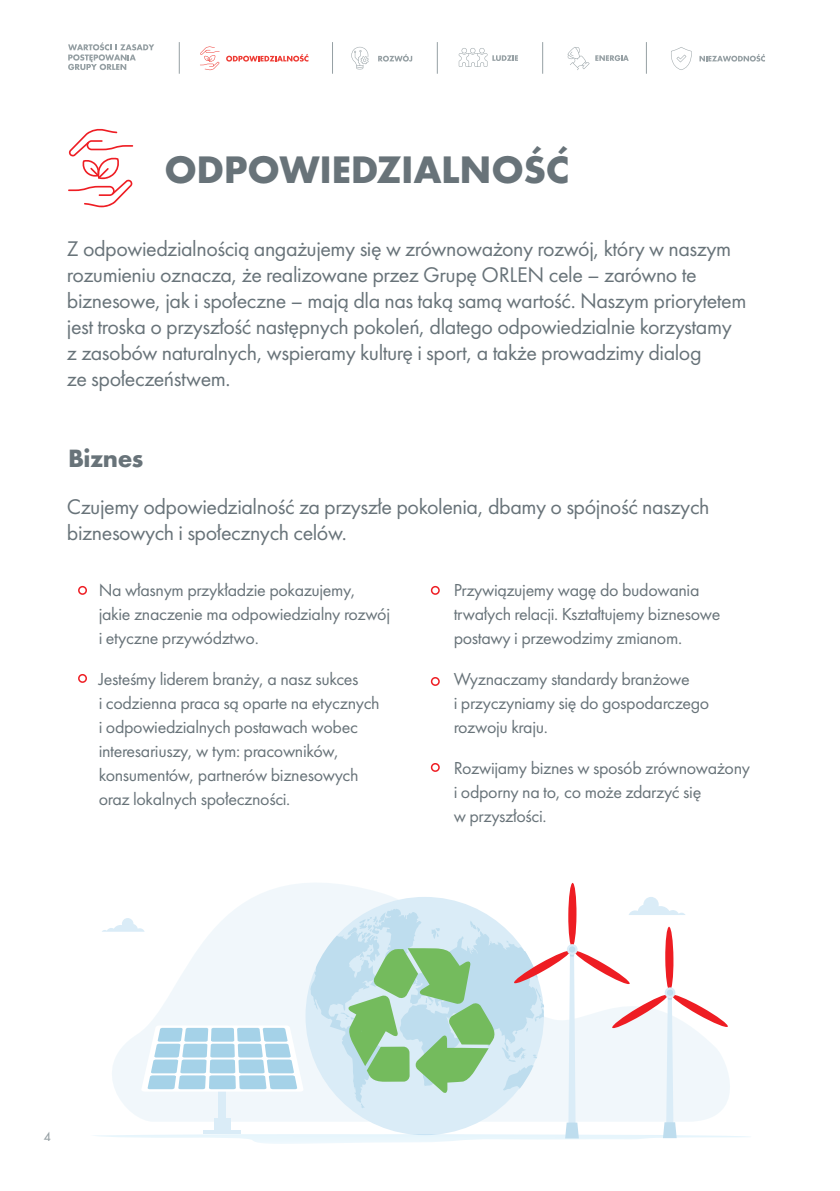
<style>
.page{position:relative;width:840px;height:1191px;background:#fff}
.page>*{position:absolute;margin:0;border:0;box-sizing:border-box;transform-origin:0 0}
.t1{font:700 39.8px "Futura PT";letter-spacing:-.01em;color:#687379}
.t2{font:700 26px "Futura PT";letter-spacing:-.02em;color:#687379}
.t3{font:22px/26px "Futura PT";letter-spacing:-.02em;color:#687379}
.t4{font:18px/24px "Futura PT";letter-spacing:-.02em;color:#687379}
.t5{font:12px "Futura Pl";color:#96a0a4}
</style>
<div class="page">
<hr style="left:645px;top:42px;width:1px;height:32px;background:#96a0a4">
<hr style="left:179px;top:42px;width:1px;height:32px;background:#96a0a4">
<hr style="left:542px;top:42px;width:1px;height:32px;background:#96a0a4">
<hr style="left:437px;top:42px;width:1px;height:32px;background:#96a0a4">
<hr style="left:332px;top:42px;width:1px;height:32px;background:#96a0a4">
<svg style="left:378px;top:54px;width:34px;height:8px"></svg>
<svg style="left:226px;top:54px;width:82px;height:8px"></svg>
<svg style="left:595px;top:55px;width:33px;height:6px"></svg>
<svg style="left:699px;top:54px;width:65px;height:8px"></svg>
<svg style="left:200px;top:46px;width:19px;height:24px"></svg>
<svg style="left:351px;top:47px;width:17px;height:22px"></svg>
<svg style="left:458px;top:48px;width:59px;height:19px"></svg>
<svg style="left:567px;top:47px;width:22px;height:23px"></svg>
<svg style="left:671px;top:47px;width:20px;height:23px"></svg>
<svg style="left:68px;top:42px;width:86px;height:28px"></svg>
<svg style="left:68px;top:128px;width:65px;height:79px"></svg>
<div style="left:78px;top:586px;width:9px;height:9px;border:2px solid #ee1d23;border-radius:50%"></div>
<div style="left:430px;top:586px;width:9px;height:9px;border:2px solid #ee1d23;border-radius:50%"></div>
<div style="left:430px;top:677px;width:9px;height:9px;border:2px solid #ee1d23;border-radius:50%"></div>
<div style="left:430px;top:763px;width:9px;height:9px;border:2px solid #ee1d23;border-radius:50%"></div>
<div style="left:78px;top:674px;width:9px;height:9px;border:2px solid #ee1d23;border-radius:50%"></div>
<svg style="left:94px;top:883px;width:655px;height:260px"></svg>
<p class="t1" style="left:164px;top:144px;width:406px">ODPOWIEDZIALNOŚĆ</p>
<p class="t3" style="left:67px;top:236px;width:680px">Z odpowiedzialnością angażujemy się w zrównoważony rozwój, który w naszym rozumieniu oznacza, że realizowane przez Grupę ORLEN cele – zarówno te biznesowe, jak i społeczne – mają dla nas taką samą wartość. Naszym priorytetem jest troska o przyszłość następnych pokoleń, dlatego odpowiedzialnie korzystamy z zasobów naturalnych, wspieramy kulturę i sport, a także prowadzimy dialog<br>ze społeczeństwem.</p>
<p class="t2" style="left:68px;top:442px;width:77px">Biznes</p>
<p class="t3" style="left:67px;top:493px;width:643px">Czujemy odpowiedzialność za przyszłe pokolenia, dbamy o spójność naszych biznesowych i społecznych celów.</p>
<p class="t4" style="left:99px;top:578px;width:293px">Na własnym przykładzie pokazujemy, jakie znaczenie ma odpowiedzialny rozwój i etyczne przywództwo.</p>
<p class="t4" style="left:99px;top:667px;width:282px">Jesteśmy liderem branży, a nasz sukces<br>i codzienna praca są oparte na etycznych i odpowiedzialnych postawach wobec interesariuszy, w tym: pracowników, konsumentów, partnerów biznesowych oraz lokalnych społeczności.</p>
<p class="t4" style="left:453px;top:578px;width:268px">Przywiązujemy wagę do budowania trwałych relacji. Kształtujemy biznesowe postawy i przewodzimy zmianom.</p>
<p class="t4" style="left:453px;top:667px;width:257px">Wyznaczamy standardy branżowe<br>i przyczyniamy się do gospodarczego rozwoju kraju.</p>
<p class="t4" style="left:453px;top:756px;width:297px">Rozwijamy biznes w sposób zrównoważony i odporny na to, co może zdarzyć się<br>w przyszłości.</p>
<p class="t5" style="left:44px;top:1128px;width:8px">4</p>
</div>
